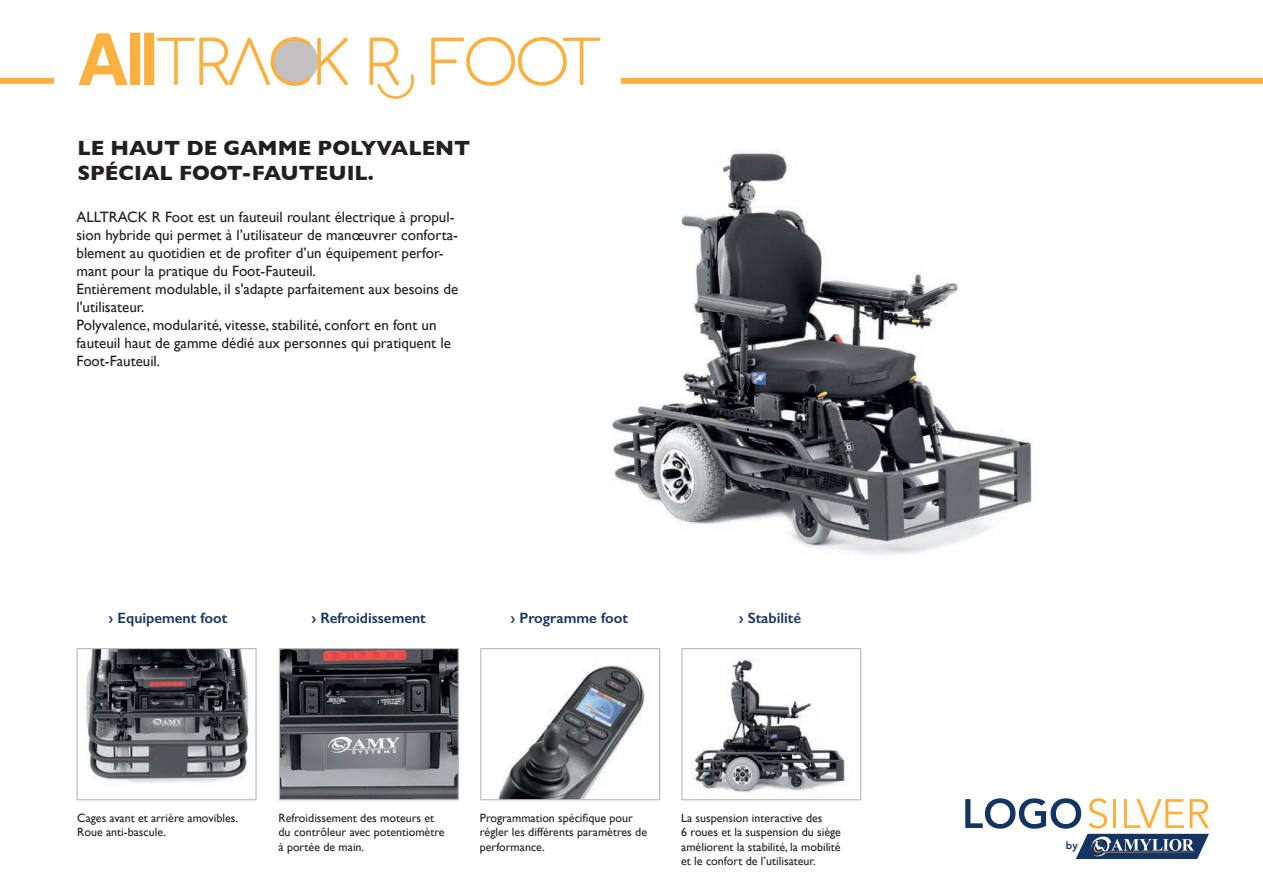
<style>
.page{position:relative;width:1263px;height:893px;background:#fff}
.page>*{position:absolute;margin:0;border:0;box-sizing:border-box;transform-origin:0 0}
.t1{font:700 21px/25.2px "Gill Sans";color:#231f20}
.t2{font:15px/18px "Gill Sans";color:#231f20}
.t3{font:600 15px "Gill Sans";color:#153461}
.t4{font:12px/14.4px "Gill Sans";color:#231f20}
.t5{font:800 10.35px "Avenir";color:#153461}
</style>
<div class="page">
<svg style="left:965px;top:798px;width:244px;height:61px"></svg>
<div style="left:0;top:78px;width:54px;height:6px;background:#fbb03f"></div>
<img style="left:281px;top:650px;width:176px;height:148px">
<div style="left:279px;top:648px;width:180px;height:152px;border:1px solid #bcbdc0"></div>
<img style="left:498px;top:665px;width:147px;height:133px">
<div style="left:480px;top:648px;width:180px;height:152px;border:1px solid #bcbdc0"></div>
<img style="left:86px;top:650px;width:163px;height:133px">
<div style="left:77px;top:648px;width:180px;height:152px;border:1px solid #bcbdc0"></div>
<img style="left:692px;top:659px;width:156px;height:133px">
<div style="left:681px;top:648px;width:180px;height:152px;border:1px solid #bcbdc0"></div>
<svg style="left:78px;top:33px;width:522px;height:66px"></svg>
<div style="left:621px;top:78px;width:642px;height:6px;background:#fbb03f"></div>
<img style="left:612px;top:150px;width:420px;height:405px">
<h1 class="t1" style="left:77px;top:134px;width:394px">LE HAUT DE GAMME POLYVALENT<br>SPÉCIAL FOOT-FAUTEUIL.</h1>
<p class="t2" style="left:77px;top:208px;width:383px">ALLTRACK R Foot est un fauteuil roulant électrique à propul&shy;sion hybride qui permet à l’utilisateur de manœuvrer conforta&shy;blement au quotidien et de profiter d’un équipement perfor&shy;mant pour la pratique du Foot-Fauteuil.<br>Entièrement modulable, il s'adapte parfaitement aux besoins de l'utilisateur.<br>Polyvalence, modularité, vitesse, stabilité, confort en font un fauteuil haut de gamme dédié aux personnes qui pratiquent le Foot-Fauteuil.</p>
<p class="t3" style="left:109px;top:609px;width:120px">› Equipement foot</p>
<p class="t3" style="left:311px;top:609px;width:116px">› Refroidissement</p>
<p class="t3" style="left:511px;top:609px;width:119px">› Programme foot</p>
<p class="t3" style="left:739px;top:609px;width:64px">› Stabilité</p>
<p class="t4" style="left:77px;top:810px;width:162px">Cages avant et arrière amovibles.<br>Roue anti-bascule.</p>
<p class="t4" style="left:279px;top:810px;width:168px">Refroidissement des moteurs et du contrôleur avec potentiomètre à portée de main.</p>
<p class="t4" style="left:480px;top:810px;width:169px">Programmation spécifique pour régler les différents paramètres de performance.</p>
<p class="t4" style="left:681px;top:810px;width:161px">La suspension interactive des<br>6 roues et la suspension du siège améliorent la stabilité, la mobilité et le confort de l’utilisateur.</p>
<p class="t5" style="left:1066px;top:837px;width:13px">by</p>
</div>
